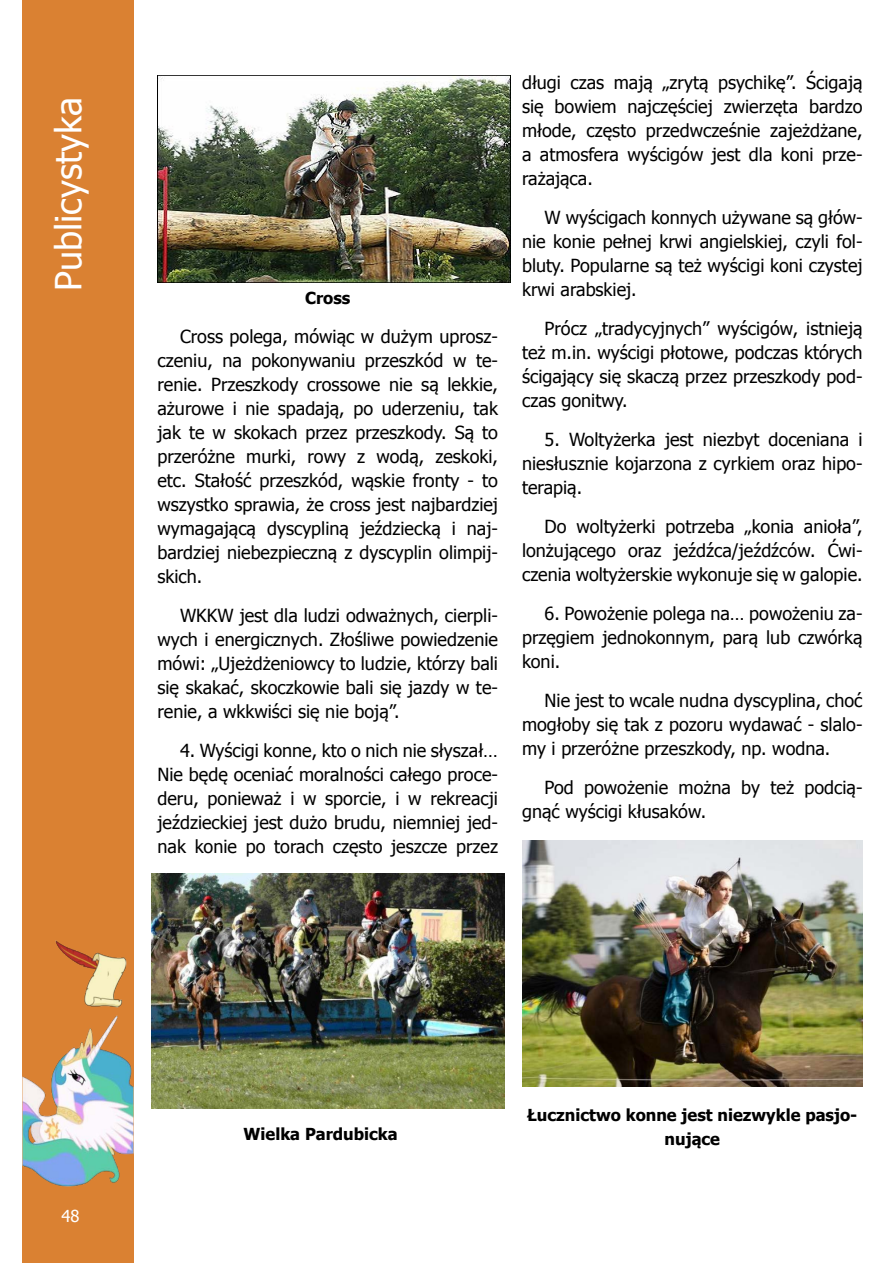
<style>
.page{position:relative;width:893px;height:1263px;background:#fff}
.page>*{position:absolute;margin:0;border:0;box-sizing:border-box;transform-origin:0 0}
.t1{font:36px "Tahoma";color:#fff}
.t2{font:18px/24px "Tahoma";color:#000;text-align:justify}
.t3{font:700 16.5px "Tahoma";color:#000}
.t4{font:16.5px "Tahoma";color:#fff}
</style>
<div class="page">
<div style="left:22px;top:0;width:112px;height:1263px;background:#da8132"></div>
<img style="left:22px;top:940px;width:111px;height:246px">
<img style="left:158px;top:75px;width:352px;height:207px">
<img style="left:152px;top:874px;width:352px;height:234px">
<img style="left:522px;top:840px;width:340px;height:246px">
<h1 class="t1" style="left:44px;top:291px;width:195px;rotate:-90deg">Publicystyka</h1>
<p class="t3" style="left:305px;top:286px;width:47px">Cross</p>
<p class="t2" style="left:158px;top:324px;width:342px;text-indent:22px">Cross polega, mówiąc w dużym uprosz&shy;czeniu, na pokonywaniu przeszkód w te&shy;renie. Przeszkody crossowe nie są lekkie, ażurowe i nie spadają, po uderzeniu, tak jak te w skokach przez przeszkody. Są to przeróżne murki, rowy z wodą, zeskoki, etc. Stałość przeszkód, wąskie fronty - to wszystko sprawia, że cross jest najbardziej wymagającą dyscypliną jeździecką i naj&shy;bardziej niebezpieczną z dyscyplin olimpij&shy;skich.</p>
<p class="t2" style="left:158px;top:603px;width:342px;text-indent:22px">WKKW jest dla ludzi odważnych, cierpli&shy;wych i energicznych. Złośliwe powiedzenie mówi: „Ujeżdżeniowcy to ludzie, którzy bali się skakać, skoczkowie bali się jazdy w te&shy;renie, a wkkwiści się nie boją”.</p>
<p class="t2" style="left:158px;top:738px;width:342px;text-indent:22px">4. Wyścigi konne, kto o nich nie słyszał… Nie będę oceniać moralności całego proce&shy;deru, ponieważ i w sporcie, i w rekreacji jeździeckiej jest dużo brudu, niemniej jed&shy;nak konie po torach często jeszcze przez</p>
<p class="t2" style="left:522px;top:69px;width:342px">długi czas mają „zrytą psychikę”. Ścigają się bowiem najczęściej zwierzęta bardzo młode, często przedwcześnie zajeżdżane, a atmosfera wyścigów jest dla koni prze&shy;rażająca.</p>
<p class="t2" style="left:522px;top:204px;width:342px;text-indent:22px">W wyścigach konnych używane są głów&shy;nie konie pełnej krwi angielskiej, czyli fol&shy;bluty. Popularne są też wyścigi koni czystej krwi arabskiej.</p>
<p class="t2" style="left:522px;top:315px;width:342px;text-indent:22px">Prócz „tradycyjnych” wyścigów, istnieją też m.in. wyścigi płotowe, podczas których ścigający się skaczą przez przeszkody pod&shy;czas gonitwy.</p>
<p class="t2" style="left:522px;top:426px;width:342px;text-indent:22px">5. Woltyżerka jest niezbyt doceniana i niesłusznie kojarzona z cyrkiem oraz hipo&shy;terapią.</p>
<p class="t2" style="left:522px;top:513px;width:342px;text-indent:22px">Do woltyżerki potrzeba „konia anioła”, lonżującego oraz jeźdźca/jeźdźców. Ćwi&shy;czenia woltyżerskie wykonuje się w galopie.</p>
<p class="t2" style="left:522px;top:600px;width:342px;text-indent:22px">6. Powożenie polega na… powożeniu za&shy;przęgiem jednokonnym, parą lub czwórką koni.</p>
<p class="t2" style="left:522px;top:687px;width:342px;text-indent:22px">Nie jest to wcale nudna dyscyplina, choć mogłoby się tak z pozoru wydawać - slalo&shy;my i przeróżne przeszkody, np. wodna.</p>
<p class="t2" style="left:522px;top:774px;width:342px;text-indent:22px">Pod powożenie można by też podcią&shy;gnąć wyścigi kłusaków.</p>
<p class="t4" style="left:62px;top:1204px;width:20px">48</p>
<p class="t3" style="left:527px;top:1103px;width:332px">Łucznictwo konne jest niezwykle pasjo-</p>
<p class="t3" style="left:244px;top:1122px;width:156px">Wielka Pardubicka</p>
<p class="t3" style="left:665px;top:1127px;width:57px">nujące</p>
</div>
